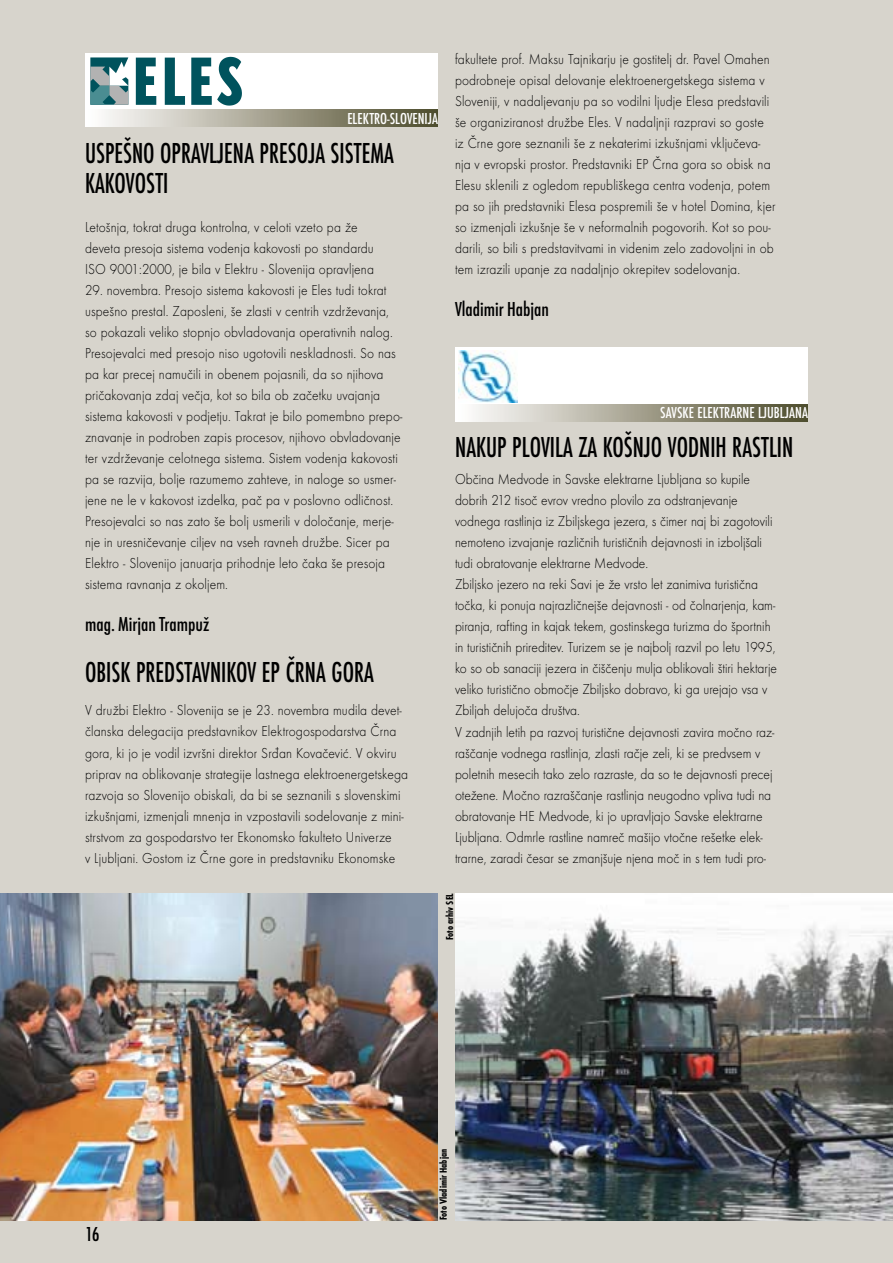
<style>
.page{position:relative;width:893px;height:1263px;background:#d7d4cc}
.page>*{position:absolute;margin:0;border:0;box-sizing:border-box;transform-origin:0 0}
.t1{font:500 condensed 30px "Futura TEE";color:#000;scale:.9 1}
.t2{font:500 condensed 21px "Futura TEE";color:#000}
.t3{font:500 condensed 16.5px "Futura TEE";color:#fff}
.t4{font:15px/21px "Futura TEE Ligh";letter-spacing:.01em;color:#000;scale:.9 1}
.t5{font:700 condensed 10.5px "Futura TEE";color:#000}
</style>
<div class="page">
<img style="left:0;top:893px;width:438px;height:327px">
<div style="left:85px;top:53px;width:353px;height:74px;background:#fff"></div>
<div style="left:455px;top:347px;width:353px;height:74px;background:#fff"></div>
<div style="left:85px;top:110px;width:353px;height:17px;background:linear-gradient(to right,#fff,#4d4a29)"></div>
<div style="left:455px;top:404px;width:353px;height:17px;background:linear-gradient(to right,#fff,#4d4a29)"></div>
<img style="left:455px;top:893px;width:438px;height:327px">
<svg style="left:90px;top:57px;width:38px;height:48px"></svg>
<svg style="left:136px;top:58px;width:20px;height:47px"></svg>
<svg style="left:165px;top:58px;width:20px;height:47px"></svg>
<svg style="left:191px;top:57px;width:51px;height:49px"></svg>
<img style="left:458px;top:351px;width:59px;height:51px">
<p class="t3" style="left:347px;top:109px;width:12px">ELEKTRO</p>
<p class="t3" style="left:387px;top:109px;width:15px">-SLOVENIJ</p>
<p class="t3" style="left:432px;top:109px;width:7px">A</p>
<h1 class="t1" style="left:85px;top:136px;width:24px">USPEŠNO</h1>
<h1 class="t1" style="left:160px;top:136px;width:122px">OPRAVLJEN A PRESOJ</h1>
<h1 class="t1" style="left:315px;top:136px;width:28px">A SISTEM</h1>
<h1 class="t1" style="left:384px;top:136px;width:12px">A</h1>
<h1 class="t1" style="left:85px;top:166px;width:33px">KAKOVOSTI</h1>
<p class="t4" style="left:85px;top:216px;width:323px">Letošnja, tokrat druga kontrolna, v celoti vzeto pa že deveta presoja sistema vodenja kakovosti po standardu<br>ISO 9001:2000, je bila v Elektru - Slovenija opravljena</p>
<p class="t4" style="left:85px;top:279px;width:354px">29. novembra. Presojo sistema kakovosti je Eles tudi tokrat uspešno prestal. Zaposleni, še zlasti v centrih vzdrževanja, so pokazali veliko stopnjo obvladovanja operativnih nalog.<br>Presojevalci med presojo niso ugotovili neskladnosti. So nas pa kar precej namučili in obenem pojasnili, da so njihova pričakovanja zdaj večja, kot so bila ob začetku uvajanja sistema kakovosti v podjetju. Takrat je bilo pomembno prepo&shy;znavanje in podroben zapis procesov, njihovo obvladovanje ter vzdrževanje celotnega sistema. Sistem vodenja kakovosti pa se razvija, bolje razumemo zahteve, in naloge so usmer&shy;jene ne le v kakovost izdelka, pač pa v poslovno odličnost.<br>Presojevalci so nas zato še bolj usmerili v določanje, merje&shy;nje in uresničevanje ciljev na vseh ravneh družbe. Sicer pa Elektro - Slovenijo januarja prihodnje leto čaka še presoja sistema ravnanja z okoljem.</p>
<h2 class="t2" style="left:85px;top:613px;width:126px">MAG. MIRJAN TRAMPUŽ</h2>
<h1 class="t1" style="left:85px;top:656px;width:68px">OBISK PREDST</h1>
<h1 class="t1" style="left:192px;top:656px;width:22px">AVNIKOV</h1>
<h1 class="t1" style="left:262px;top:656px;width:126px">EP ČRNA GORA</h1>
<p class="t4" style="left:85px;top:700px;width:360px">V družbi Elektro - Slovenija se je 23. novembra mudila devet&shy;članska delegacija predstavnikov Elektrogospodarstva Črna gora, ki jo je vodil izvršni direktor Srđan Kovačević. V okviru priprav na oblikovanje strategije lastnega elektroenergetskega razvoja so Slovenijo obiskali, da bi se seznanili s slovenskimi izkušnjami, izmenjali mnenja in vzpostavili sodelovanje z mini&shy;strstvom za gospodarstvo ter Ekonomsko fakulteto Univerze<br>v Ljubljani. Gostom iz Črne gore in predstavniku Ekonomske</p>
<p class="t4" style="left:455px;top:48px;width:358px">fakultete prof. Maksu Tajnikarju je gostitelj dr. Pavel Omahen podrobneje opisal delovanje elektroenergetskega sistema v Sloveniji, v nadaljevanju pa so vodilni ljudje Elesa predstavili še organiziranost družbe Eles. V nadaljnji razpravi so goste iz Črne gore seznanili še z nekaterimi izkušnjami vključeva&shy;nja v evropski prostor. Predstavniki EP Črna gora so obisk na Elesu sklenili z ogledom republiškega centra vodenja, potem pa so jih predstavniki Elesa pospremili še v hotel Domina, kjer so izmenjali izkušnje še v neformalnih pogovorih. Kot so pou&shy;darili, so bili s predstavitvami in videnim zelo zadovoljni in ob tem izrazili upanje za nadaljnjo okrepitev sodelovanja.</p>
<h2 class="t2" style="left:455px;top:297px;width:95px">VLADIMIR HABJAN</h2>
<p class="t3" style="left:660px;top:403px;width:44px">SAVSKE ELEKTR</p>
<p class="t3" style="left:730px;top:403px;width:39px">ARNE LJUBLJ</p>
<p class="t3" style="left:789px;top:403px;width:20px">ANA</p>
<h1 class="t1" style="left:455px;top:430px;width:74px">NAKUP PLOVIL</h1>
<h1 class="t1" style="left:563px;top:430px;width:56px">A ZA KOŠNJO</h1>
<h1 class="t1" style="left:668px;top:430px;width:12px">VODNIH</h1>
<h1 class="t1" style="left:732px;top:430px;width:32px">RASTLIN</h1>
<p class="t4" style="left:455px;top:469px;width:359px">Občina Medvode in Savske elektrarne Ljubljana so kupile dobrih 212 tisoč evrov vredno plovilo za odstranjevanje vodnega rastlinja iz Zbiljskega jezera, s čimer naj bi zagotovili nemoteno izvajanje različnih turističnih dejavnosti in izboljšali tudi obratovanje elektrarne Medvode.<br>Zbiljsko jezero na reki Savi je že vrsto let zanimiva turistična točka, ki ponuja najrazličnejše dejavnosti - od čolnarjenja, kam&shy;piranja, rafting in kajak tekem, gostinskega turizma do športnih in turističnih prireditev. Turizem se je najbolj razvil po letu 1995, ko so ob sanaciji jezera in čiščenju mulja oblikovali štiri hektarje veliko turistično območje Zbiljsko dobravo, ki ga urejajo vsa v Zbiljah delujoča društva.<br>V zadnjih letih pa razvoj turistične dejavnosti zavira močno raz&shy;raščanje vodnega rastlinja, zlasti račje zeli, ki se predvsem v poletnih mesecih tako zelo razraste, da so te dejavnosti precej otežene. Močno razraščanje rastlinja neugodno vpliva tudi na obratovanje HE Medvode, ki jo upravljajo Savske elektrarne Ljubljana. Odmrle rastline namreč mašijo vtočne rešetke elek&shy;trarne, zaradi česar se zmanjšuje njena moč in s tem tudi pro-</p>
<p class="t5" style="left:444px;top:940px;width:49px;rotate:-90deg">Foto arhiv SEL</p>
<h2 class="t2" style="left:85px;top:1222px;width:16px">16</h2>
<p class="t5" style="left:437px;top:1220px;width:73px;rotate:-90deg">Foto Vladimir Habjan</p>
</div>
